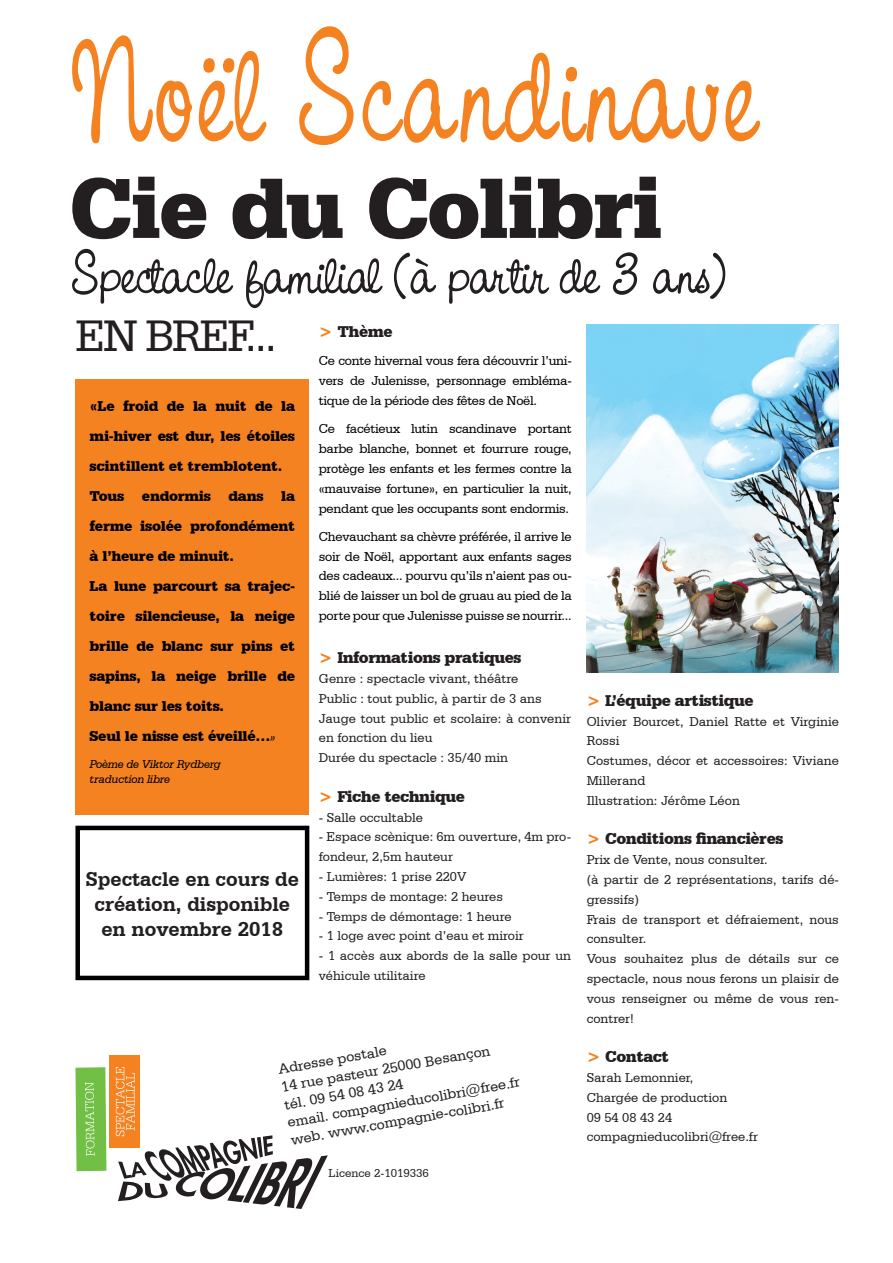
<style>
.page{position:relative;width:893px;height:1263px;background:#fff}
.page>*{position:absolute;margin:0;border:0;box-sizing:border-box;transform-origin:0 0}
.t1{font:163.2px "CAC Pinafore";color:#f58220;scale:.82 1}
.t2{font:900 90px "Serifa BT";letter-spacing:-.03em;color:#231f20}
.t3{font:63px "CAC Pinafore";letter-spacing:-.03em;color:#231f20}
.t4{font:46.5px "Serifa BT";letter-spacing:-.05em;color:#231f20}
.t5{font:700 21px/25.2px "Serifa BT";color:#231f20;text-align:center}
.t6{font:900 16.5px "Serifa BT";letter-spacing:-.03em;color:#231f20}
.t7{font:900 15px/30px "Serifa BT";letter-spacing:-.02em;color:#000;text-align:justify}
.t8{font:15px "Serifa BT";color:#231f20}
.t9{font:900 15px "Serifa BT";letter-spacing:-.02em;color:#000002}
.t10{font:13.5px/19.8px "Serifa BT";color:#231f20}
.t11{font:13.5px/19.8px "Serifa BT";letter-spacing:-.02em;color:#000;text-align:justify}
.t12{font:italic 12px/14.4px "Serifa BT";letter-spacing:-.02em;color:#000002}
.t13{font:12px "Serifa BT";color:#231f20}
.s1{font-weight:400;font-style:italic;font-size:12px}
.s2{color:#f58220}
</style>
<div class="page">
<div style="left:75px;top:379px;width:234px;height:436px;background:#f58220"></div>
<div style="left:110px;top:1055px;width:30px;height:92px;background:#f58220"></div>
<svg style="left:75px;top:1067px;width:31px;height:104px;background:#7ec455"></svg>
<svg style="left:116px;top:1067px;width:212px;height:142px"></svg>
<div style="left:75px;top:826px;width:234px;height:154px;border:4px solid #000002"></div>
<img style="left:587px;top:325px;width:252px;height:348px">
<p class="t1" style="left:69px;top:-7px;width:841px">Noël Scandinave</p>
<p class="t2" style="left:69px;top:152px;width:595px">Cie du Colibri</p>
<p class="t3" style="left:70px;top:236px;width:659px">Spectacle familial (à partir de 3 ans)</p>
<p class="t4" style="left:75px;top:308px;width:203px">EN BREF...</p>
<p class="t7" style="left:90px;top:391px;width:207px">«Le froid de la nuit de la mi-hiver est dur, les étoiles scintillent et tremblotent.</p>
<p class="t7" style="left:90px;top:481px;width:207px">Tous endormis dans la ferme isolée profondément à l’heure de minuit.</p>
<p class="t7" style="left:90px;top:571px;width:207px">La lune parcourt sa trajec&shy;toire silencieuse, la neige brille de blanc sur pins et sapins, la neige brille de blanc sur les toits.</p>
<p class="t9" style="left:90px;top:727px;width:188px">Seul le nisse est éveillé…<span class="s1">»</span></p>
<p class="t12" style="left:90px;top:757px;width:133px">Poème de Viktor Rydberg traduction libre</p>
<p class="t5" style="left:86px;top:866px;width:215px">Spectacle en cours de création, disponible en novembre 2018</p>
<p class="t6" style="left:319px;top:321px;width:75px"><span class="s2">&gt;</span> Thème</p>
<p class="t11" style="left:319px;top:351px;width:254px">Ce conte hivernal vous fera découvrir l’uni&shy;vers de Julenisse, personnage embléma&shy;tique de la période des fêtes de Noël.</p>
<p class="t11" style="left:319px;top:419px;width:254px">Ce facétieux lutin scandinave portant barbe blanche, bonnet et fourrure rouge, protège les enfants et les fermes contre la «mauvaise fortune», en particulier la nuit, pendant que les occupants sont endormis.</p>
<p class="t11" style="left:319px;top:526px;width:254px">Chevauchant sa chèvre préférée, il arrive le soir de Noël, apportant aux enfants sages des cadeaux... pourvu qu’ils n’aient pas ou&shy;blié de laisser un bol de gruau au pied de la porte pour que Julenisse puisse se nourrir...</p>
<p class="t6" style="left:319px;top:647px;width:204px"><span class="s2">&gt;</span> Informations pratiques</p>
<p class="t10" style="left:319px;top:668px;width:201px">Genre : spectacle vivant, théâtre</p>
<p class="t10" style="left:319px;top:688px;width:224px">Public : tout public, à partir de 3 ans</p>
<p class="t10" style="left:319px;top:708px;width:254px">Jauge tout public et scolaire: à convenir en fonction du lieu</p>
<p class="t10" style="left:319px;top:748px;width:191px">Durée du spectacle : 35/40 min</p>
<p class="t6" style="left:319px;top:786px;width:148px"><span class="s2">&gt;</span> Fiche technique</p>
<p class="t10" style="left:319px;top:807px;width:106px">- Salle occultable</p>
<p class="t10" style="left:319px;top:827px;width:254px">- Espace scènique: 6m ouverture, 4m pro&shy;fondeur, 2,5m hauteur</p>
<p class="t10" style="left:319px;top:866px;width:149px">- Lumières: 1 prise 220V</p>
<p class="t10" style="left:319px;top:886px;width:186px">- Temps de montage: 2 heures</p>
<p class="t10" style="left:319px;top:906px;width:194px">- Temps de démontage: 1 heure</p>
<p class="t10" style="left:319px;top:926px;width:207px">- 1 loge avec point d’eau et miroir</p>
<p class="t10" style="left:319px;top:946px;width:254px">- 1 accès aux abords de la salle pour un véhicule utilitaire</p>
<p class="t8" style="left:277px;top:1060px;width:111px;rotate:-10deg">Adresse postale</p>
<p class="t8" style="left:280px;top:1078px;width:213px;rotate:-10deg">14 rue pasteur 25000 Besançon</p>
<p class="t8" style="left:286px;top:1113px;width:237px;rotate:-10deg">email. compagnieducolibri@free.fr</p>
<p class="t8" style="left:283px;top:1096px;width:122px;rotate:-10deg">tél. 09 54 08 43 24</p>
<p class="t8" style="left:289px;top:1131px;width:218px;rotate:-10deg">web. www.compagnie-colibri.fr</p>
<p class="t13" style="left:328px;top:1166px;width:102px">Licence 2-1019336</p>
<p class="t6" style="left:587px;top:690px;width:169px"><span class="s2">&gt;</span> L’équipe artistique</p>
<p class="t10" style="left:587px;top:711px;width:254px">Olivier Bourcet, Daniel Ratte et Virginie<br>Rossi</p>
<p class="t10" style="left:587px;top:750px;width:254px">Costumes, décor et accessoires: Viviane<br>Millerand</p>
<p class="t10" style="left:587px;top:790px;width:155px">Illustration: Jérôme Léon</p>
<p class="t6" style="left:587px;top:828px;width:198px"><span class="s2">&gt;</span> Conditions financières</p>
<p class="t10" style="left:587px;top:849px;width:183px">Prix de Vente, nous consulter.</p>
<p class="t10" style="left:587px;top:869px;width:254px">(à partir de 2 représentations, tarifs dé&shy;gressifs)</p>
<p class="t10" style="left:587px;top:909px;width:254px">Frais de transport et défraiement, nous consulter.</p>
<p class="t10" style="left:587px;top:948px;width:254px;text-align:justify">Vous souhaitez plus de détails sur ce spectacle, nous nous ferons un plaisir de vous renseigner ou même de vous ren&shy;contrer!</p>
<p class="t6" style="left:587px;top:1046px;width:84px"><span class="s2">&gt;</span> Contact</p>
<p class="t10" style="left:587px;top:1067px;width:108px">Sarah Lemonnier,</p>
<p class="t10" style="left:587px;top:1087px;width:142px">Chargée de production</p>
<p class="t10" style="left:587px;top:1107px;width:87px">09 54 08 43 24</p>
<p class="t10" style="left:587px;top:1127px;width:173px">compagnieducolibri@free.fr</p>
</div>
